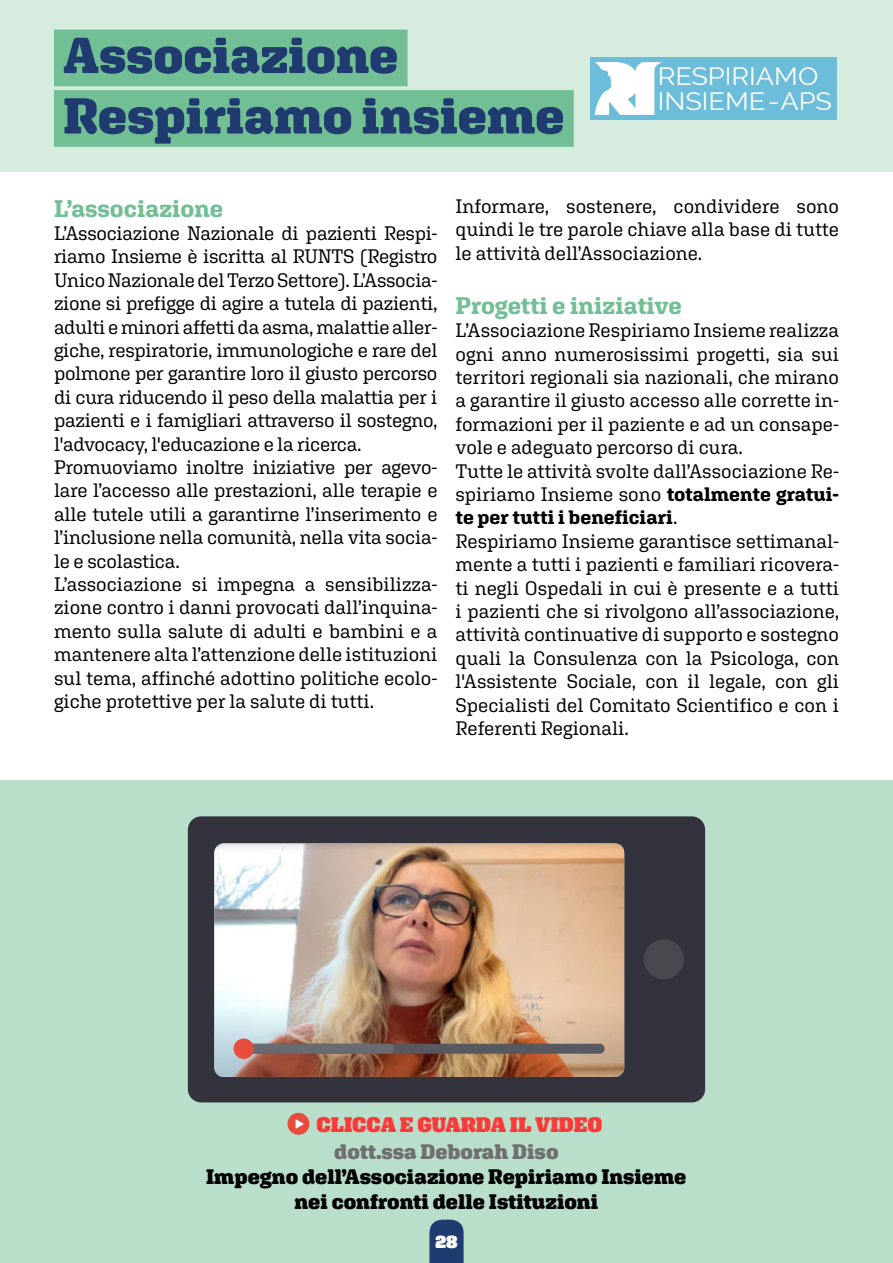
<style>
.page{position:relative;width:893px;height:1263px;background:#fff}
.page>*{position:absolute;margin:0;border:0;box-sizing:border-box;transform-origin:0 0}
.t1{font:900 50.4px/60.4px "Aglet Slab";color:#1f3b70}
.t2{font:24.9px/25.3px "Raleway";color:#fff;scale:1.09 1}
.t3{font:700 24px "Aglet Slab";color:#72bf95}
.t4{font:900 21.15px "Aglet Slab";color:#fe393a}
.t5{font:900 21px/25.2px "Aglet Slab";color:#000;text-align:center}
.t6{font:900 21px "Aglet Slab";color:#706f6f}
.t7{font:19.5px/23.4px "Aglet Slab";letter-spacing:-.01em;color:#000}
.t8{font:900 18px "Aglet Slab";color:#fff}
.s1{font-weight:700}
</style>
<div class="page">
<div style="left:0;top:0;width:893px;height:171px;background:#d5ecdf"></div>
<div style="left:54px;top:30px;width:354px;height:56px;background:#72bf95"></div>
<div style="left:54px;top:90px;width:520px;height:57px;background:#72bf95"></div>
<div style="left:0;top:780px;width:893px;height:483px;background:#b9dfca"></div>
<div style="left:590px;top:58px;width:246px;height:62px;background:#6cbdda"></div>
<svg style="left:595px;top:62px;width:67px;height:53px"></svg>
<div style="left:188px;top:816px;width:517px;height:286px;background:#33333d;border-radius:13px"></div>
<div style="left:644px;top:939px;width:40px;height:40px;background:#48484f;border-radius:50%"></div>
<img style="left:214px;top:843px;width:410px;height:234px">
<div style="left:235px;top:1044px;width:370px;height:10px;background:#585860;border-radius:5px"></div>
<div style="left:235px;top:1044px;width:159px;height:10px;background:#6a6a72;border-radius:5px"></div>
<div style="left:234px;top:1038px;width:20px;height:21px;background:#e74c3c;border-radius:50%"></div>
<div style="left:287px;top:1113px;width:22px;height:22px;background:#e74c3c;border-radius:50%"></div>
<svg style="left:296px;top:1119px;width:7px;height:9px"></svg>
<svg style="left:429px;top:1219px;width:35px;height:44px;background:#2b4877"></svg>
<h1 class="t1" style="left:63px;top:24px;width:503px">Associazione<br>Respiriamo insieme</h1>
<p class="t2" style="left:658px;top:63px;width:161px">RESPIRIAMO<br>INSIEME -APS</p>
<p class="t3" style="left:54px;top:194px;width:171px">L’associazione</p>
<p class="t7" style="left:54px;top:221px;width:385px">L’Associazione Nazionale di pazienti Respi&shy;riamo Insieme è iscritta al RUNTS (Registro Unico Nazionale del Terzo Settore). L’Associa&shy;zione si prefigge di agire a tutela di pazienti, adulti e minori affetti da asma, malattie aller&shy;giche, respiratorie, immunologiche e rare del polmone per garantire loro il giusto percorso di cura riducendo il peso della malattia per i pazienti e i famigliari attraverso il sostegno, l'advocacy, l'educazione e la ricerca.<br>Promuoviamo inoltre iniziative per agevo&shy;lare l’accesso alle prestazioni, alle terapie e alle tutele utili a garantirne l’inserimento e l’inclusione nella comunità, nella vita socia&shy;le e scolastica.<br>L’associazione si impegna a sensibilizza&shy;zione contro i danni provocati dall’inquina&shy;mento sulla salute di adulti e bambini e a mantenere alta l’attenzione delle istituzioni sul tema, affinché adottino politiche ecolo&shy;giche protettive per la salute di tutti.</p>
<p class="t7" style="left:456px;top:194px;width:385px;text-align:justify">Informare, sostenere, condividere sono quindi le tre parole chiave alla base di tutte le attività dell’Associazione.</p>
<p class="t3" style="left:456px;top:291px;width:228px">Progetti e iniziative</p>
<p class="t7" style="left:456px;top:318px;width:385px">L’Associazione Respiriamo Insieme realizza ogni anno numerosissimi progetti, sia sui territori regionali sia nazionali, che mirano a garantire il giusto accesso alle corrette in&shy;formazioni per il paziente e ad un consape&shy;vole e adeguato percorso di cura.<br>Tutte le attività svolte dall’Associazione Re&shy;spiriamo Insieme sono <span class="s1">totalmente gratui&shy;te per tutti i beneficiari</span>.<br>Respiriamo Insieme garantisce settimanal&shy;mente a tutti i pazienti e familiari ricovera&shy;ti negli Ospedali in cui è presente e a tutti i pazienti che si rivolgono all’associazione, attività continuative di supporto e sostegno quali la Consulenza con la Psicologa, con l'Assistente Sociale, con il legale, con gli Specialisti del Comitato Scientifico e con i Referenti Regionali.</p>
<p class="t4" style="left:316px;top:1112px;width:288px">CLICCA E GUARDA IL VIDEO</p>
<p class="t6" style="left:334px;top:1139px;width:226px">dott.ssa Deborah Diso</p>
<p class="t5" style="left:206px;top:1164px;width:482px">Impegno dell’Associazione Repiriamo Insieme nei confronti delle Istituzioni</p>
<p class="t8" style="left:435px;top:1231px;width:24px">28</p>
</div>
